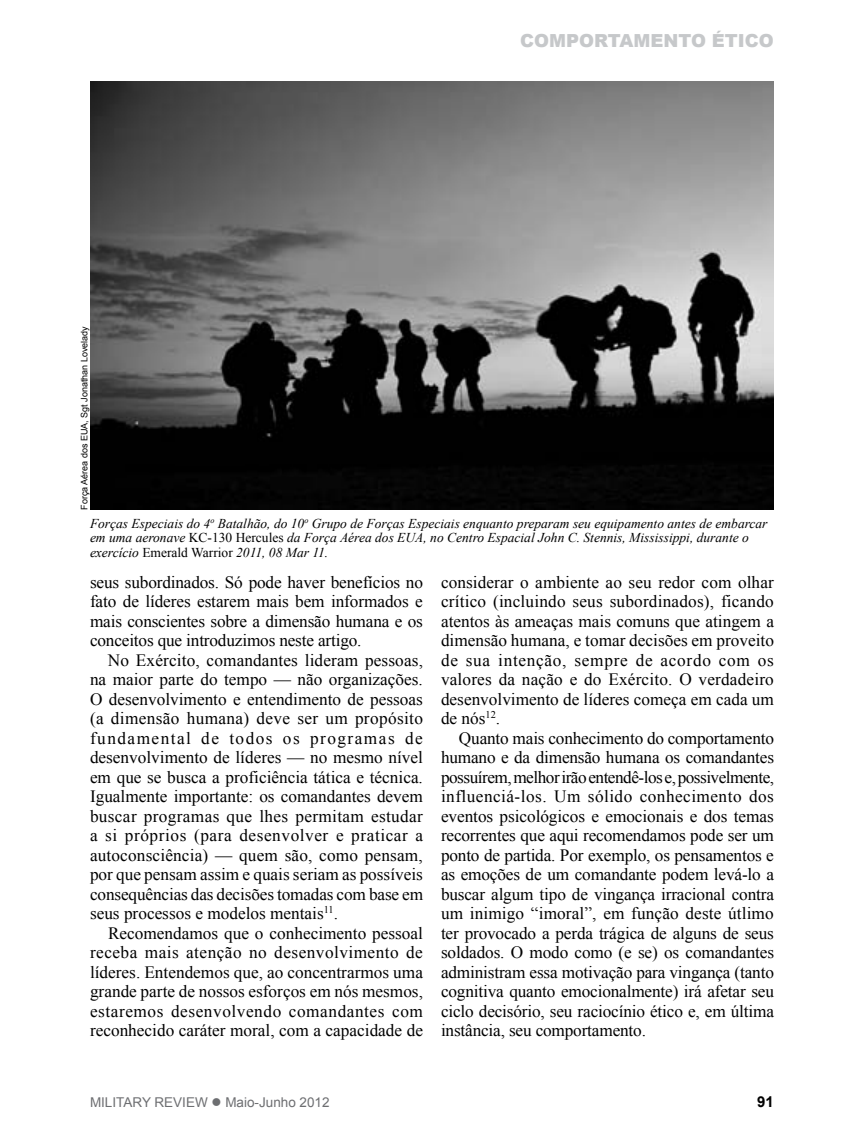
<style>
.page{position:relative;width:864px;height:1134px;background:#fff}
.page>*{position:absolute;margin:0;border:0;box-sizing:border-box;transform-origin:0 0}
.t1{font:900 18px "Arial";color:#c6c8ca}
.t2{font:17.25px/19.5px "Times New Roman";letter-spacing:-.005em;color:#000;text-align:justify}
.t3{font:700 15px "Arial";color:#000}
.t4{font:italic 13.5px/14.2px "Times New Roman";color:#000}
.t5{font:13.5px "Arial";color:#6d6e71}
.t6{font:9px "Arial";color:#000}
.s1{font-style:normal}
</style>
<div class="page">
<img style="left:90px;top:81px;width:684px;height:428px">
<p class="t6" style="left:78px;top:510px;width:185px;rotate:-90deg">Força Aérea dos EUA, Sgt Jonathan Lovelady</p>
<p class="t1" style="left:520px;top:27px;width:255px">COMPORTAMENTO ÉTICO</p>
<p class="t4" style="left:90px;top:516px;width:679px">Forças Especiais do 4<sup>o</sup> Batalhão, do 10<sup>o</sup> Grupo de Forças Especiais enquanto preparam seu equipamento antes de embarcar em uma aeronave <span class="s1">KC-130 Hercules</span> da Força Aérea dos EUA, no Centro Espacial John C. Stennis, Mississippi, durante o exercício <span class="s1">Emerald Warrior</span> 2011, 08 Mar 11.</p>
<p class="t2" style="left:90px;top:572px;width:334px">seus subordinados. Só pode haver benefícios no fato de líderes estarem mais bem informados e mais conscientes sobre a dimensão humana e os conceitos que introduzimos neste artigo.</p>
<p class="t2" style="left:90px;top:650px;width:335px;text-indent:18px">No Exército, comandantes lideram pessoas, na maior parte do tempo — não organizações.<br>O desenvolvimento e entendimento de pessoas (a dimensão humana) deve ser um propósito fundamental de todos os programas de desenvolvimento de líderes — no mesmo nível em que se busca a proficiência tática e técnica.<br>Igualmente importante: os comandantes devem buscar programas que lhes permitam estudar a si próprios (para desenvolver e praticar a autoconsciência) — quem são, como pensam, por que pensam assim e quais seriam as possíveis consequências das decisões tomadas com base em seus processos e modelos mentais<sup>11</sup>.</p>
<p class="t2" style="left:90px;top:923px;width:334px;text-indent:18px">Recomendamos que o conhecimento pessoal receba mais atenção no desenvolvimento de líderes. Entendemos que, ao concentrarmos uma grande parte de nossos esforços em nós mesmos, estaremos desenvolvendo comandantes com reconhecido caráter moral, com a capacidade de</p>
<p class="t2" style="left:441px;top:572px;width:335px">considerar o ambiente ao seu redor com olhar crítico (incluindo seus subordinados), ficando atentos às ameaças mais comuns que atingem a dimensão humana, e tomar decisões em proveito de sua intenção, sempre de acordo com os valores da nação e do Exército. O verdadeiro desenvolvimento de líderes começa em cada um de nós<sup>12</sup>.</p>
<p class="t2" style="left:441px;top:728px;width:335px;text-indent:18px">Quanto mais conhecimento do comportamento humano e da dimensão humana os comandantes possuírem, melhor irão entendê-los e, possivelmente, influenciá-los. Um sólido conhecimento dos eventos psicológicos e emocionais e dos temas recorrentes que aqui recomendamos pode ser um ponto de partida. Por exemplo, os pensamentos e as emoções de um comandante podem levá-lo a buscar algum tipo de vingança irracional contra um inimigo “imoral”, em função deste útlimo ter provocado a perda trágica de alguns de seus soldados. O modo como (e se) os comandantes administram essa motivação para vingança (tanto cognitiva quanto emocionalmente) irá afetar seu ciclo decisório, seu raciocínio ético e, em última instância, seu comportamento.</p>
<p class="t5" style="left:90px;top:1093px;width:241px">MILITARY REVIEW ● Maio-Junho 2012</p>
<p class="t3" style="left:757px;top:1092px;width:18px">91</p>
</div>
